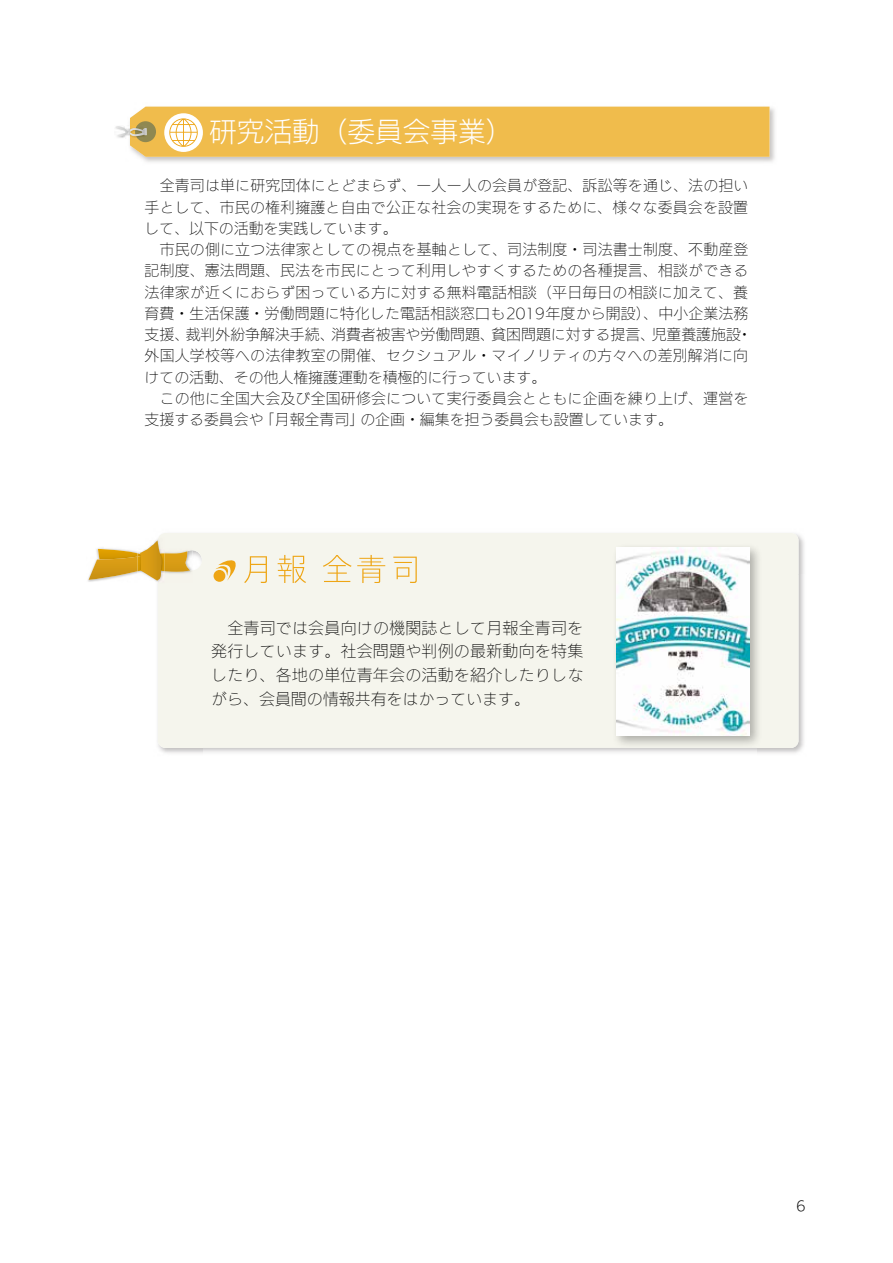
<style>
.page{position:relative;width:893px;height:1263px;background:#fff}
.page>*{position:absolute;margin:0;border:0;box-sizing:border-box;transform-origin:0 0}
.t1{font:27.6px "UD Kakugo Small Pr 6 N L";color:#fff}
.t2{font:15.9px/23.9px "UD Kakugo Small Pr 6 N EL";letter-spacing:.015em;color:#000;text-align:justify}
.t3{font:14.85px/21.3px "UD Kakugo Small Pr 6 N EL";letter-spacing:.015em;color:#000}
.t4{font:13.8px "UD Kakugo Small Pr 6 N L";color:#000}
</style>
<div class="page">
<img style="left:140px;top:106px;width:635px;height:56px">
<svg style="left:115px;top:107px;width:654px;height:50px"></svg>
<img style="left:798px;top:535px;width:6px;height:39px">
<img style="left:157px;top:584px;width:47px;height:169px">
<img style="left:757px;top:574px;width:47px;height:179px">
<div style="left:158px;top:533px;width:640px;height:215px;background:#f5f5ed"></div>
<img style="left:88px;top:577px;width:14px;height:5px">
<img style="left:164px;top:549px;width:29px;height:33px">
<img style="left:155px;top:538px;width:9px;height:45px">
<svg style="left:89px;top:540px;width:101px;height:40px"></svg>
<div style="left:214px;top:570px;width:11px;height:12px;background:#eea514;border-radius:50%"></div>
<svg style="left:216px;top:556px;width:51px;height:27px"></svg>
<svg style="left:278px;top:555px;width:28px;height:28px"></svg>
<svg style="left:323px;top:555px;width:62px;height:28px"></svg>
<svg style="left:393px;top:557px;width:24px;height:26px"></svg>
<div style="left:612px;top:543px;width:151px;height:206px;background:#000;opacity:.3"></div>
<img style="left:617px;top:547px;width:132px;height:188px">
<h1 class="t1" style="left:209px;top:106px;width:306px">研究活動（委員会事業）</h1>
<p class="t3" style="left:145px;top:174px;width:609px">　全青司は単に研究団体にとどまらず、一人一人の会員が登記、訴訟等を通じ、法の担い手として、市民の権利擁護と自由で公正な社会の実現をするために、様々な委員会を設置して、以下の活動を実践しています。<br>　市民の側に立つ法律家としての視点を基軸として、司法制度・司法書士制度、不動産登記制度、憲法問題、民法を市民にとって利用しやすくするための各種提言、相談ができる法律家が近くにおらず困っている方に対する無料電話相談（平日毎日の相談に加えて、養育費・生活保護・労働問題に特化した電話相談窓口も2019年度から開設）、中小企業法務支援、裁判外紛争解決手続、消費者被害や労働問題、貧困問題に対する提言、児童養護施設・外国人学校等への法律教室の開催、セクシュアル・マイノリティの方々への差別解消に向けての活動、その他人権擁護運動を積極的に行っています。<br>　この他に全国大会及び全国研修会について実行委員会とともに企画を練り上げ、運営を支援する委員会や「月報全青司」の企画・編集を担う委員会も設置しています。</p>
<p class="t2" style="left:211px;top:615px;width:374px">　全青司では会員向けの機関誌として月報全青司を発行しています。社会問題や判例の最新動向を特集したり、各地の単位青年会の活動を紹介したりしながら、会員間の情報共有をはかっています。</p>
<p class="t4" style="left:794px;top:1193px;width:15px">６</p>
</div>
